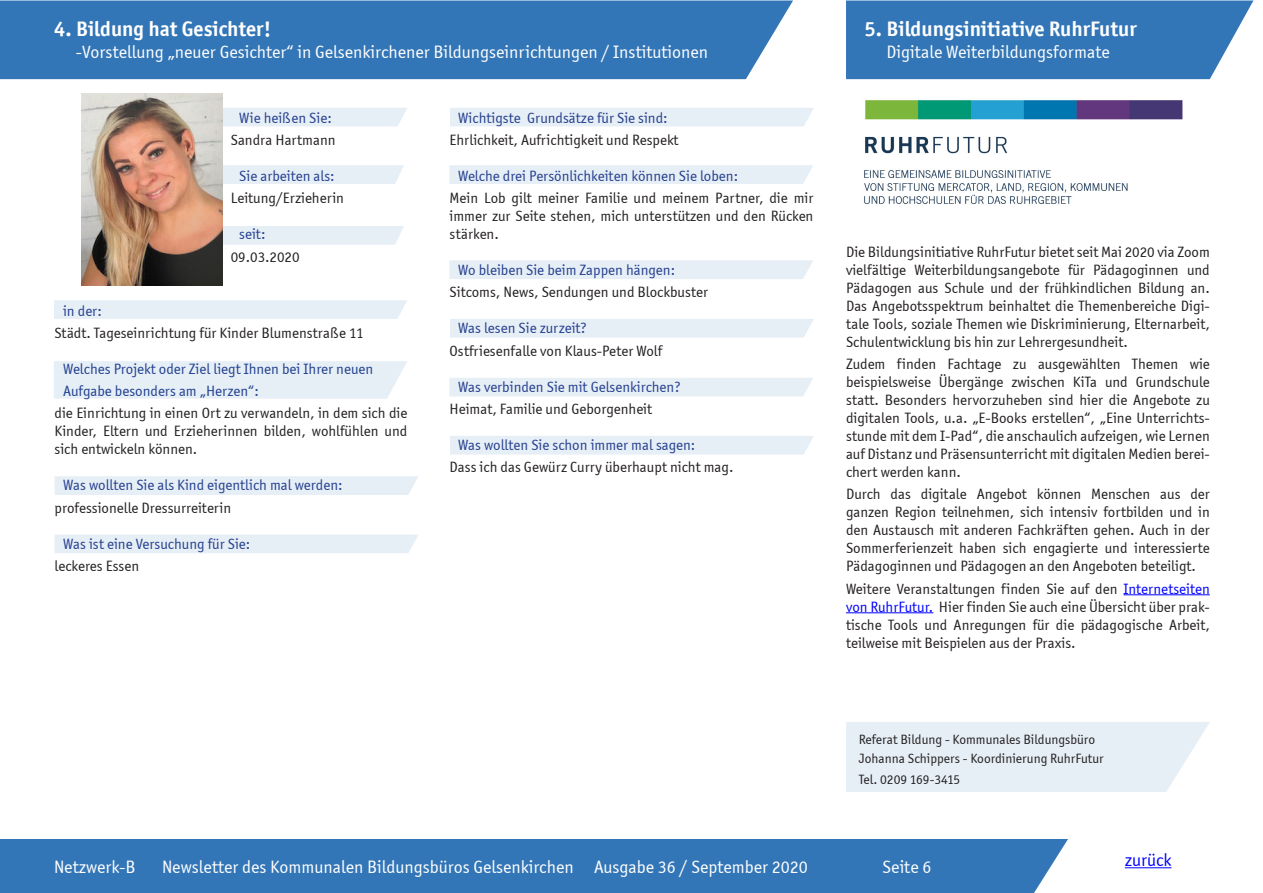
<style>
.page{position:relative;width:1263px;height:893px;background:#fff}
.page>*{position:absolute;margin:0;border:0;box-sizing:border-box;transform-origin:0 0}
.t1{font:700 21px "Officina Sans ITC";color:#fff}
.t2{font:18px "Officina Sans ITC Boo";color:#fff}
.t3{font:18px "Officina Sans ITC Boo";color:#00f}
.t4{font:15px/18px "Officina Sans ITC Boo";color:#231f20;text-align:justify}
.t5{font:15px "Officina Sans ITC Boo";color:#253f8e}
.t6{font:13.5px "Officina Sans ITC Boo";color:#231f20}
.s1{color:#00f}
</style>
<div class="page">
<div style="left:0;top:0;width:793px;height:79px;background:#3376b7"></div>
<hr style="left:1125px;top:867px;width:46px;height:1px;background:#00f">
<div style="left:846px;top:722px;width:364px;height:70px;background:#e6eef6"></div>
<div style="left:54px;top:300px;width:353px;height:19px;background:#e6eef6"></div>
<div style="left:55px;top:476px;width:363px;height:19px;background:#e6eef6"></div>
<div style="left:450px;top:319px;width:364px;height:19px;background:#e6eef6"></div>
<div style="left:449px;top:378px;width:364px;height:18px;background:#e6eef6"></div>
<div style="left:450px;top:436px;width:364px;height:19px;background:#e6eef6"></div>
<div style="left:55px;top:535px;width:363px;height:18px;background:#e6eef6"></div>
<div style="left:449px;top:260px;width:364px;height:19px;background:#e6eef6"></div>
<div style="left:449px;top:165px;width:364px;height:19px;background:#e6eef6"></div>
<div style="left:450px;top:108px;width:364px;height:18px;background:#e6eef6"></div>
<div style="left:222px;top:226px;width:182px;height:19px;background:#e6eef6"></div>
<div style="left:222px;top:165px;width:182px;height:19px;background:#e6eef6"></div>
<div style="left:222px;top:108px;width:185px;height:18px;background:#e6eef6"></div>
<div style="left:846px;top:0;width:407px;height:79px;background:#3376b7"></div>
<img style="left:81px;top:94px;width:141px;height:192px">
<hr style="left:1123px;top:594px;width:87px;height:1px;background:#00f">
<hr style="left:846px;top:612px;width:87px;height:1px;background:#00f">
<img style="left:864px;top:99px;width:319px;height:105px">
<div style="left:0;top:839px;width:1068px;height:54px;background:#3376b7"></div>
<div style="left:54px;top:361px;width:353px;height:38px;background:#e6eef6"></div>
<p class="t1" style="left:54px;top:16px;width:218px">4. Bildung hat Gesichter!</p>
<p class="t2" style="left:76px;top:41px;width:634px">-Vorstellung „neuer Gesichter“ in Gelsenkirchener Bildungseinrichtungen / Institutionen</p>
<p class="t5" style="left:239px;top:109px;width:94px">Wie heißen Sie:</p>
<p class="t4" style="left:231px;top:131px;width:106px">Sandra Hartmann</p>
<p class="t5" style="left:239px;top:167px;width:97px">Sie arbeiten als:</p>
<p class="t4" style="left:231px;top:189px;width:115px">Leitung/Erzieherin</p>
<p class="t5" style="left:239px;top:226px;width:28px">seit:</p>
<p class="t4" style="left:231px;top:247px;width:70px">09.03.2020</p>
<p class="t5" style="left:63px;top:302px;width:40px">in der:</p>
<p class="t4" style="left:55px;top:324px;width:310px">Städt. Tageseinrichtung für Kinder Blumenstraße 11</p>
<p class="t5" style="left:63px;top:360px;width:312px">Welches Projekt oder Ziel liegt Ihnen bei Ihrer neuen</p>
<p class="t5" style="left:63px;top:382px;width:197px">Aufgabe besonders am „Herzen“:</p>
<p class="t4" style="left:55px;top:404px;width:354px">die Einrichtung in einen Ort zu verwandeln, in dem sich die Kinder, Eltern und Erzieherinnen bilden, wohlfühlen und sich entwickeln können.</p>
<p class="t5" style="left:63px;top:477px;width:281px">Was wollten Sie als Kind eigentlich mal werden:</p>
<p class="t4" style="left:55px;top:498px;width:178px">professionelle Dressurreiterin</p>
<p class="t5" style="left:63px;top:535px;width:189px">Was ist eine Versuchung für Sie:</p>
<p class="t4" style="left:55px;top:557px;width:86px">leckeres Essen</p>
<p class="t5" style="left:458px;top:109px;width:211px">Wichtigste Grundsätze für Sie sind:</p>
<p class="t4" style="left:450px;top:131px;width:231px">Ehrlichkeit, Aufrichtigkeit und Respekt</p>
<p class="t5" style="left:458px;top:167px;width:282px">Welche drei Persönlichkeiten können Sie loben:</p>
<p class="t4" style="left:450px;top:189px;width:365px">Mein Lob gilt meiner Familie und meinem Partner, die mir immer zur Seite stehen, mich unterstützen und den Rücken stärken.</p>
<p class="t5" style="left:458px;top:261px;width:219px">Wo bleiben Sie beim Zappen hängen:</p>
<p class="t4" style="left:450px;top:283px;width:260px">Sitcoms, News, Sendungen und Blockbuster</p>
<p class="t5" style="left:458px;top:320px;width:130px">Was lesen Sie zurzeit?</p>
<p class="t4" style="left:450px;top:341px;width:214px">Ostfriesenfalle von Klaus-Peter Wolf</p>
<p class="t5" style="left:458px;top:378px;width:224px">Was verbinden Sie mit Gelsenkirchen?</p>
<p class="t4" style="left:450px;top:400px;width:204px">Heimat, Familie und Geborgenheit</p>
<p class="t5" style="left:458px;top:436px;width:239px">Was wollten Sie schon immer mal sagen:</p>
<p class="t4" style="left:450px;top:458px;width:285px">Dass ich das Gewürz Curry überhaupt nicht mag.</p>
<p class="t1" style="left:865px;top:16px;width:274px">5. Bildungsinitiative RuhrFutur</p>
<p class="t2" style="left:886px;top:42px;width:225px">Digitale Weiterbildungsformate</p>
<p class="t4" style="left:846px;top:243px;width:365px">Die Bildungsinitiative RuhrFutur bietet seit Mai 2020 via Zoom vielfältige Weiterbildungsangebote für Pädagoginnen und Pädagogen aus Schule und der frühkindlichen Bildung an.<br>Das Angebotsspektrum beinhaltet die Themenbereiche Digi&shy;tale Tools, soziale Themen wie Diskriminierung, Elternarbeit, Schulentwicklung bis hin zur Lehrergesundheit.</p>
<p class="t4" style="left:846px;top:355px;width:365px">Zudem finden Fachtage zu ausgewählten Themen wie beispielsweise Übergänge zwischen KiTa und Grundschule statt. Besonders hervorzuheben sind hier die Angebote zu digitalen Tools, u.a. „E-Books erstellen“, „Eine Unterrichts&shy;stunde mit dem I-Pad“, die anschaulich aufzeigen, wie Lernen auf Distanz und Präsensunterricht mit digitalen Medien berei&shy;chert werden kann.</p>
<p class="t4" style="left:846px;top:485px;width:365px">Durch das digitale Angebot können Menschen aus der ganzen Region teilnehmen, sich intensiv fortbilden und in den Austausch mit anderen Fachkräften gehen. Auch in der Sommerferienzeit haben sich engagierte und interessierte Pädagoginnen und Pädagogen an den Angeboten beteiligt.</p>
<p class="t4" style="left:846px;top:580px;width:365px">Weitere Veranstaltungen finden Sie auf den <span class="s1">Internetseiten von RuhrFutur.</span> Hier finden Sie auch eine Übersicht über prak&shy;tische Tools und Anregungen für die pädagogische Arbeit, teilweise mit Beispielen aus der Praxis.</p>
<p class="t6" style="left:859px;top:732px;width:238px">Referat Bildung - Kommunales Bildungsbüro</p>
<p class="t6" style="left:859px;top:751px;width:246px">Johanna Schippers - Koordinierung RuhrFutur</p>
<p class="t6" style="left:859px;top:771px;width:103px">Tel. 0209 169-3415</p>
<p class="t2" style="left:54px;top:856px;width:83px">Netzwerk-B</p>
<p class="t2" style="left:162px;top:856px;width:647px">Newsletter des Kommunalen Bildungsbüros Gelsenkirchen Ausgabe 36 / September 2020</p>
<p class="t2" style="left:883px;top:856px;width:50px">Seite 6</p>
<p class="t3" style="left:1125px;top:850px;width:48px">zurück</p>
</div>
